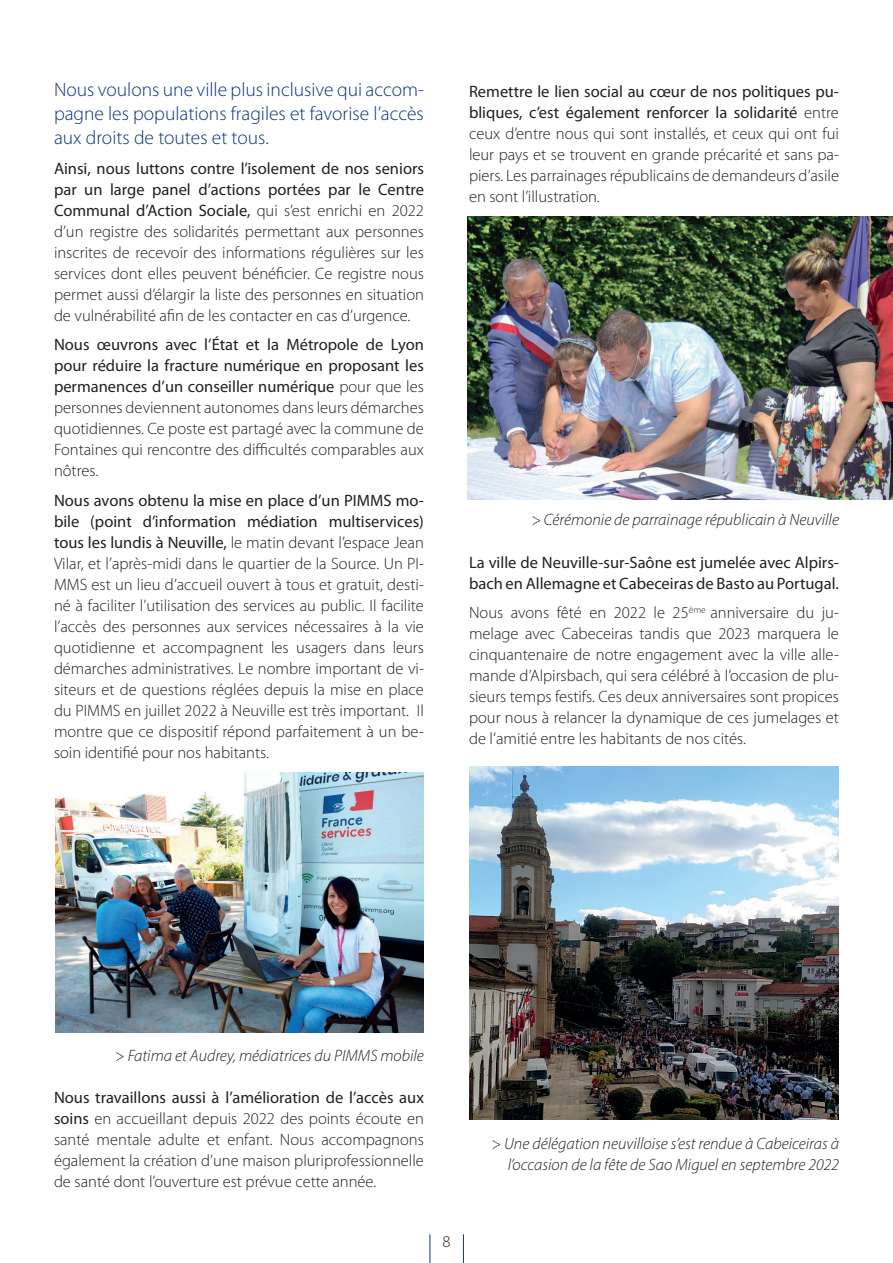
<style>
.page{position:relative;width:893px;height:1263px;background:#fff}
.page>*{position:absolute;margin:0;border:0;box-sizing:border-box;transform-origin:0 0}
.t1{font:300 19.5px/24px "Myriad Pro";color:#10347f;text-align:justify}
.t2{font:300 16.5px/21px "Myriad Pro";color:#231f20;text-align:justify}
.t3{font:italic 300 16.5px/21px "Myriad Pro";color:#231f20;text-align:right}
.t4{font:16.5px/21px "Myriad Pro";color:#231f20}
.s1{font-weight:400}
</style>
<div class="page">
<svg style="left:430px;top:1234px;width:1px;height:29px"></svg>
<svg style="left:463px;top:1234px;width:1px;height:29px"></svg>
<img style="left:55px;top:772px;width:369px;height:260px">
<img style="left:468px;top:216px;width:425px;height:284px">
<img style="left:469px;top:767px;width:370px;height:352px">
<p class="t1" style="left:54px;top:78px;width:371px">Nous voulons une ville plus inclusive qui accom&shy;pagne les populations fragiles et favorise l’accès aux droits de toutes et tous.</p>
<p class="t2" style="left:54px;top:158px;width:371px"><span class="s1">Ainsi, nous luttons contre l’isolement de nos seniors par un large panel d’actions portées par le Centre Communal d’Action Sociale,</span> qui s’est enrichi en 2022 d’un registre des solidarités permettant aux personnes inscrites de recevoir des informations régulières sur les services dont elles peuvent bénéficier. Ce registre nous permet aussi d’élargir la liste des personnes en situation de vulnérabilité afin de les contacter en cas d’urgence.</p>
<p class="t2" style="left:54px;top:335px;width:371px"><span class="s1">Nous œuvrons avec l’État et la Métropole de Lyon pour réduire la fracture numérique en proposant les permanences d’un conseiller numérique</span> pour que les personnes deviennent autonomes dans leurs démarches quotidiennes. Ce poste est partagé avec la commune de Fontaines qui rencontre des difficultés comparables aux nôtres.</p>
<p class="t2" style="left:54px;top:490px;width:371px"><span class="s1">Nous avons obtenu la mise en place d’un PIMMS mo&shy;bile (point d’information médiation multiservices) tous les lundis à Neuville,</span> le matin devant l’espace Jean Vilar, et l’après-midi dans le quartier de la Source. Un PI-MMS est un lieu d’accueil ouvert à tous et gratuit, desti&shy;né à faciliter l’utilisation des services au public. Il facilite l’accès des personnes aux services nécessaires à la vie quotidienne et accompagnent les usagers dans leurs démarches administratives. Le nombre important de vi&shy;siteurs et de questions réglées depuis la mise en place du PIMMS en juillet 2022 à Neuville est très important. Il montre que ce dispositif répond parfaitement à un be&shy;soin identifié pour nos habitants.</p>
<p class="t2" style="left:469px;top:81px;width:371px"><span class="s1">Remettre le lien social au cœur de nos politiques pu&shy;bliques, c’est également renforcer la solidarité</span> entre ceux d’entre nous qui sont installés, et ceux qui ont fui leur pays et se trouvent en grande précarité et sans pa&shy;piers. Les parrainages républicains de demandeurs d’asile en sont l’illustration.</p>
<p class="t3" style="left:531px;top:509px;width:309px">&gt; Cérémonie de parrainage républicain à Neuville</p>
<p class="t4" style="left:469px;top:551px;width:371px">La ville de Neuville-sur-Saône est jumelée avec Alpirs&shy;bach en Allemagne et Cabeceiras de Basto au Portugal.</p>
<p class="t2" style="left:469px;top:602px;width:371px">Nous avons fêté en 2022 le 25<sup>ème</sup> anniversaire du ju&shy;melage avec Cabeceiras tandis que 2023 marquera le cinquantenaire de notre engagement avec la ville alle&shy;mande d’Alpirsbach, qui sera célébré à l’occasion de plu&shy;sieurs temps festifs. Ces deux anniversaires sont propices pour nous à relancer la dynamique de ces jumelages et de l’amitié entre les habitants de nos cités.</p>
<p class="t3" style="left:115px;top:1044px;width:311px">&gt; Fatima et Audrey, médiatrices du PIMMS mobile</p>
<p class="t2" style="left:54px;top:1087px;width:371px"><span class="s1">Nous travaillons aussi à l’amélioration de l’accès aux soins</span> en accueillant depuis 2022 des points écoute en santé mentale adulte et enfant. Nous accompagnons également la création d’une maison pluriprofessionnelle de santé dont l’ouverture est prévue cette année.</p>
<p class="t2" style="left:442px;top:1231px;width:10px">8</p>
<p class="t3" style="left:491px;top:1133px;width:349px">&gt; Une délégation neuvilloise s’est rendue à Cabeiceiras à l’occasion de la fête de Sao Miguel en septembre 2022</p>
</div>
